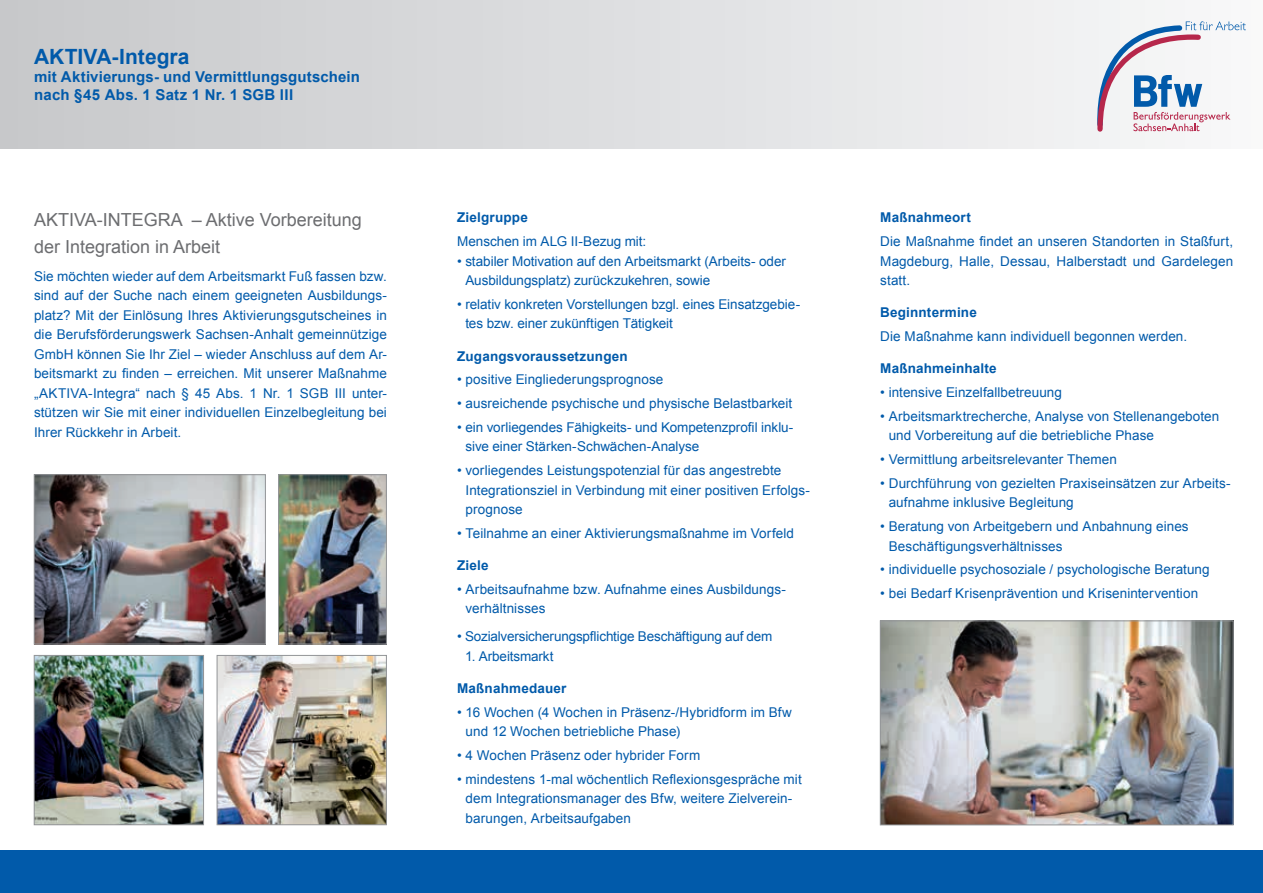
<style>
.page{position:relative;width:1263px;height:893px;background:#fff}
.page>*{position:absolute;margin:0;border:0;box-sizing:border-box;transform-origin:0 0}
.t1{font:700 21px "Arial";color:#015aaa}
.t2{font:18px/27px "Arial";color:#6c6d70}
.t3{font:700 15px/18px "Arial";letter-spacing:.015em;color:#015aaa}
.t4{font:13.5px/19.5px "Arial";letter-spacing:.005em;color:#015aaa}
.t5{font:700 13.5px "Arial";letter-spacing:.015em;color:#015aaa}
.t6{font:13.5px "Arial";letter-spacing:-.015em;color:#015aaa}
</style>
<div class="page">
<div style="left:0;top:0;width:1263px;height:149px;background:linear-gradient(to right,#c6c7ca,#f8f8f9)"></div>
<div style="left:0;top:850px;width:1263px;height:43px;background:#015aaa"></div>
<svg style="left:1097px;top:21px;width:149px;height:111px"></svg>
<img style="left:36px;top:476px;width:228px;height:166px">
<div style="left:34px;top:474px;width:232px;height:170px;border:1px solid #939598"></div>
<img style="left:280px;top:476px;width:105px;height:166px">
<div style="left:278px;top:474px;width:109px;height:170px;border:1px solid #939598"></div>
<img style="left:36px;top:657px;width:166px;height:166px">
<div style="left:34px;top:655px;width:170px;height:170px;border:1px solid #939598"></div>
<img style="left:219px;top:657px;width:166px;height:166px">
<div style="left:217px;top:655px;width:170px;height:170px;border:1px solid #939598"></div>
<img style="left:882px;top:623px;width:349px;height:200px">
<div style="left:880px;top:621px;width:353px;height:204px;border:1px solid #939598"></div>
<h1 class="t1" style="left:34px;top:43px;width:157px">AKTIVA-Integra</h1>
<p class="t3" style="left:34px;top:68px;width:327px">mit Aktivierungs- und Vermittlungsgutschein nach §45 Abs. 1 Satz 1 Nr. 1 SGB III</p>
<h2 class="t2" style="left:34px;top:206px;width:329px">AKTIVA-INTEGRA – Aktive Vorbereitung der Integration in Arbeit</h2>
<p class="t4" style="left:34px;top:266px;width:354px;text-align:justify">Sie möchten wieder auf dem Arbeitsmarkt Fuß fassen bzw. sind auf der Suche nach einem geeigneten Ausbildungs&shy;platz? Mit der Einlösung Ihres Aktivierungsgutscheines in die Berufsförderungswerk Sachsen-Anhalt gemeinnützige GmbH können Sie Ihr Ziel – wieder Anschluss auf dem Ar&shy;beitsmarkt zu finden – erreichen. Mit unserer Maßnahme „AKTIVA-Integra“ nach § 45 Abs. 1 Nr. 1 SGB III unter&shy;stützen wir Sie mit einer individuellen Einzelbegleitung bei Ihrer Rückkehr in Arbeit.</p>
<p class="t5" style="left:457px;top:209px;width:72px">Zielgruppe</p>
<p class="t4" style="left:457px;top:232px;width:191px">Menschen im ALG II-Bezug mit:</p>
<p class="t4" style="left:465px;top:251px;width:322px;text-indent:-8px">• stabiler Motivation auf den Arbeitsmarkt (Arbeits- oder<br>Ausbildungsplatz) zurückzukehren, sowie</p>
<p class="t4" style="left:465px;top:294px;width:336px;text-indent:-8px">• relativ konkreten Vorstellungen bzgl. eines Einsatzgebie&shy;tes bzw. einer zukünftigen Tätigkeit</p>
<p class="t5" style="left:457px;top:347px;width:172px">Zugangsvoraussetzungen</p>
<p class="t4" style="left:457px;top:370px;width:208px">• positive Eingliederungsprognose</p>
<p class="t4" style="left:457px;top:394px;width:337px">• ausreichende psychische und physische Belastbarkeit</p>
<p class="t4" style="left:465px;top:417px;width:330px;text-indent:-8px">• ein vorliegendes Fähigkeits- und Kompetenzprofil inklu&shy;sive einer Stärken-Schwächen-Analyse</p>
<p class="t4" style="left:466px;top:461px;width:346px;text-indent:-8px">• vorliegendes Leistungspotenzial für das angestrebte<br>Integrationsziel in Verbindung mit einer positiven Erfolgs&shy;prognose</p>
<p class="t4" style="left:457px;top:523px;width:338px">• Teilnahme an einer Aktivierungsmaßnahme im Vorfeld</p>
<p class="t5" style="left:457px;top:556px;width:33px">Ziele</p>
<p class="t4" style="left:466px;top:579px;width:322px;text-indent:-8px">• Arbeitsaufnahme bzw. Aufnahme eines Ausbildungs&shy;verhältnisses</p>
<p class="t6" style="left:457px;top:628px;width:317px">• Sozialversicherungspflichtige Beschäftigung auf dem</p>
<p class="t4" style="left:465px;top:646px;width:90px">1. Arbeitsmarkt</p>
<p class="t5" style="left:457px;top:679px;width:111px">Maßnahmedauer</p>
<p class="t4" style="left:466px;top:702px;width:328px;text-indent:-8px">• 16 Wochen (4 Wochen in Präsenz-/Hybridform im Bfw und 12 Wochen betriebliche Phase)</p>
<p class="t4" style="left:457px;top:746px;width:245px">• 4 Wochen Präsenz oder hybrider Form</p>
<p class="t4" style="left:466px;top:769px;width:338px;text-indent:-8px">• mindestens 1-mal wöchentlich Reflexionsgespräche mit dem Integrationsmanager des Bfw, weitere Zielverein&shy;barungen, Arbeitsaufgaben</p>
<p class="t5" style="left:880px;top:209px;width:92px">Maßnahmeort</p>
<p class="t4" style="left:880px;top:232px;width:354px;text-align:justify">Die Maßnahme findet an unseren Standorten in Staßfurt, Magdeburg, Halle, Dessau, Halberstadt und Gardelegen statt.</p>
<p class="t5" style="left:880px;top:304px;width:98px">Beginntermine</p>
<p class="t4" style="left:880px;top:327px;width:308px">Die Maßnahme kann individuell begonnen werden.</p>
<p class="t5" style="left:880px;top:360px;width:118px">Maßnahmeinhalte</p>
<p class="t4" style="left:880px;top:383px;width:183px">• intensive Einzelfallbetreuung</p>
<p class="t4" style="left:889px;top:407px;width:332px;text-indent:-8px">• Arbeitsmarktrecherche, Analyse von Stellenangeboten und Vorbereitung auf die betriebliche Phase</p>
<p class="t4" style="left:880px;top:450px;width:238px">• Vermittlung arbeitsrelevanter Themen</p>
<p class="t4" style="left:889px;top:473px;width:343px;text-indent:-8px">• Durchführung von gezielten Praxiseinsätzen zur Arbeits&shy;aufnahme inklusive Begleitung</p>
<p class="t4" style="left:889px;top:517px;width:301px;text-indent:-8px">• Beratung von Arbeitgebern und Anbahnung eines<br>Beschäftigungsverhältnisses</p>
<p class="t4" style="left:880px;top:560px;width:331px">• individuelle psychosoziale / psychologische Beratung</p>
<p class="t4" style="left:880px;top:584px;width:319px">• bei Bedarf Krisenprävention und Krisenintervention</p>
</div>
